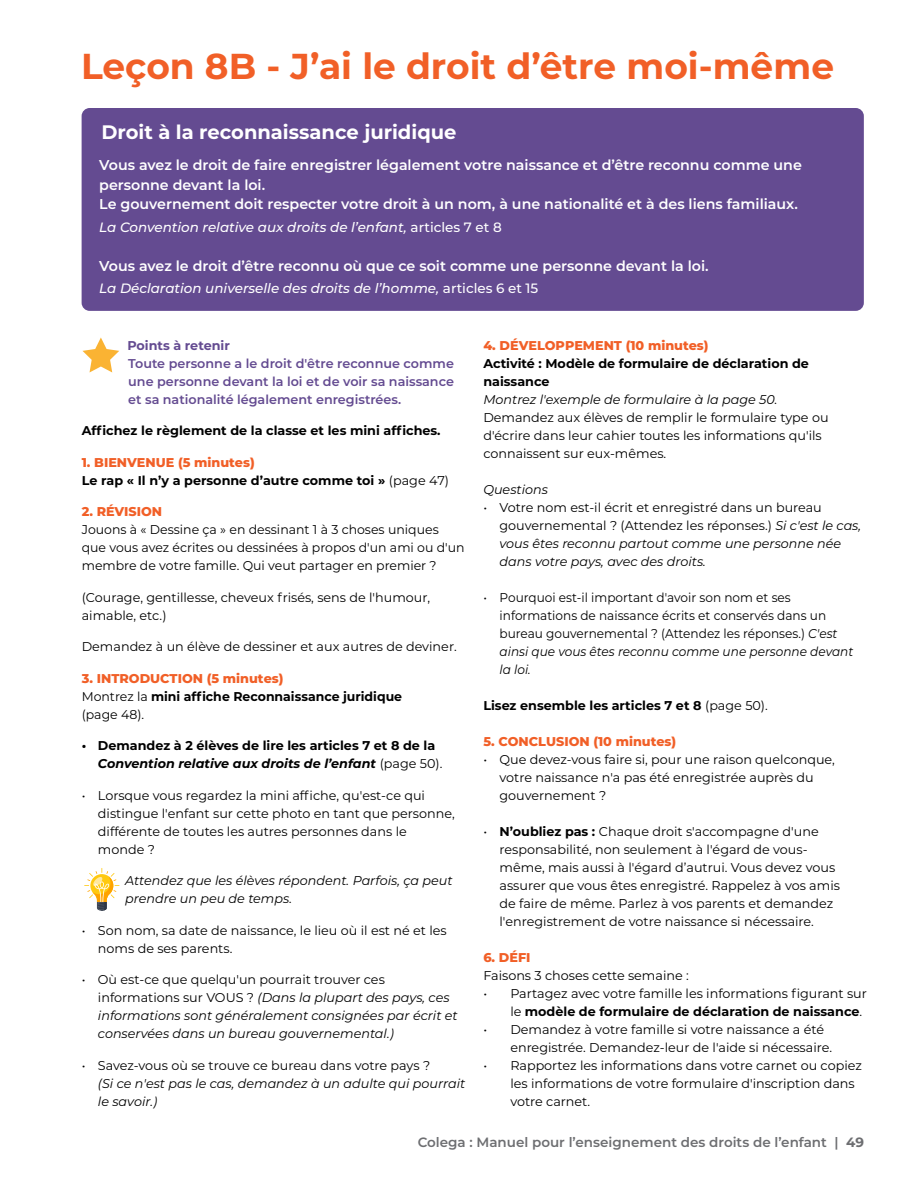
<style>
.page{position:relative;width:918px;height:1188px;background:#fff}
.page>*{position:absolute;margin:0;border:0;box-sizing:border-box;transform-origin:0 0}
.t1{font:700 36px "Montserrat";color:#f15f27}
.t2{font:700 19.5px "Montserrat";color:#fff}
.t3{font:600 14.25px/19.5px "Montserrat";color:#fff}
.t4{font:italic 500 13.5px "Montserrat";color:#fff}
.t5{font:600 13.5px "Montserrat";color:#6d6e71}
.t6{font:12.75px/18px "Montserrat";color:#000}
.t7{font:italic 12.75px/18px "Montserrat";color:#000}
.t8{font:700 12.75px/18px "Montserrat";color:#000}
.t9{font:12.75px/18px "Montserrat";color:#000;scale:.95 1}
.t10{font:600 12.75px/18px "Montserrat";color:#644b91;text-align:justify}
.t11{font:800 12.75px "Montserrat";color:#f15f27}
.t12{font:700 12.75px "Montserrat";color:#644b91}
.s1{font-style:normal}
.s2{font-weight:800;color:#f15f27}
.s3{font-weight:400}
.s4{font-style:italic}
.s5{font-weight:700}
</style>
<div class="page">
<div style="left:82px;top:108px;width:782px;height:203px;background:#644b91;border-radius:8px"></div>
<svg style="left:82px;top:338px;width:37px;height:34px"></svg>
<svg style="left:84px;top:868px;width:35px;height:43px"></svg>
<h1 class="t1" style="left:81px;top:41px;width:755px">Leçon 8B - J’ai le droit d’être moi-même</h1>
<h2 class="t2" style="left:101px;top:118px;width:357px">Droit à la reconnaissance juridique</h2>
<p class="t3" style="left:99px;top:155px;width:704px">Vous avez le droit de faire enregistrer légalement votre naissance et d’être reconnu comme une personne devant la loi.<br>Le gouvernement doit respecter votre droit à un nom, à une nationalité et à des liens familiaux.</p>
<p class="t4" style="left:99px;top:218px;width:404px">La Convention relative aux droits de l’enfant, <span class="s1">articles 7 et 8</span></p>
<p class="t3" style="left:99px;top:255px;width:611px">Vous avez le droit d’être reconnu où que ce soit comme une personne devant la loi.</p>
<p class="t4" style="left:99px;top:279px;width:441px">La Déclaration universelle des droits de l’homme, <span class="s1">articles 6 et 15</span></p>
<p class="t12" style="left:127px;top:336px;width:104px">Points à retenir</p>
<p class="t10" style="left:128px;top:354px;width:327px">Toute personne a le droit d'être reconnue comme une personne devant la loi et de voir sa naissance et sa nationalité légalement enregistrées.</p>
<p class="t8" style="left:82px;top:421px;width:360px">Affichez le règlement de la classe et les mini affiches.</p>
<p class="t8" style="left:82px;top:453px;width:369px"><span class="s2">1. BIENVENUE (5 minutes)<br></span>Le rap « Il n’y a personne d’autre comme toi » <span class="s3">(page 47)</span></p>
<p class="t11" style="left:82px;top:502px;width:82px">2. RÉVISION</p>
<p class="t6" style="left:82px;top:520px;width:384px">Jouons à « Dessine ça » en dessinant 1 à 3 choses uniques que vous avez écrites ou dessinées à propos d'un ami ou d'un membre de votre famille. Qui veut partager en premier ?</p>
<p class="t6" style="left:82px;top:588px;width:350px">(Courage, gentillesse, cheveux frisés, sens de l'humour, aimable, etc.)</p>
<p class="t6" style="left:82px;top:637px;width:376px">Demandez à un élève de dessiner et aux autres de deviner.</p>
<p class="t8" style="left:82px;top:669px;width:322px"><span class="s2">3. INTRODUCTION (5 minutes)<br></span><span class="s3">Montrez la</span> mini affiche Reconnaissance juridique <span class="s3">(page 48).</span></p>
<p class="t8" style="left:98px;top:736px;width:346px;text-indent:-16px">• Demandez à 2 élèves de lire les articles 7 et 8 de la<br><span class="s4">Convention relative aux droits de l’enfant</span> <span class="s3">(page 50).</span></p>
<p class="t6" style="left:98px;top:786px;width:358px;text-indent:-16px">• Lorsque vous regardez la mini affiche, qu'est-ce qui distingue l'enfant sur cette photo en tant que personne, différente de toutes les autres personnes dans le monde ?</p>
<p class="t7" style="left:125px;top:871px;width:329px">Attendez que les élèves répondent. Parfois, ça peut prendre un peu de temps.</p>
<p class="t6" style="left:98px;top:921px;width:350px;text-indent:-16px">• Son nom, sa date de naissance, le lieu où il est né et les noms de ses parents.</p>
<p class="t7" style="left:98px;top:970px;width:361px;text-indent:-16px"><span class="s1">• Où est-ce que quelqu'un pourrait trouver ces informations sur VOUS ?</span> (Dans la plupart des pays, ces informations sont généralement consignées par écrit et conservées dans un bureau gouvernemental.)</p>
<p class="t6" style="left:82px;top:1056px;width:350px">• Savez-vous où se trouve ce bureau dans votre pays ?</p>
<p class="t7" style="left:98px;top:1074px;width:369px">(Si ce n'est pas le cas, demandez à un adulte qui pourrait le savoir.)</p>
<p class="t11" style="left:483px;top:336px;width:227px">4. DÉVELOPPEMENT (10 minutes)</p>
<p class="t8" style="left:483px;top:354px;width:327px">Activité : Modèle de formulaire de déclaration de naissance</p>
<p class="t7" style="left:483px;top:390px;width:296px">Montrez l'exemple de formulaire à la page 50.</p>
<p class="t6" style="left:483px;top:408px;width:347px">Demandez aux élèves de remplir le formulaire type ou d'écrire dans leur cahier toutes les informations qu'ils connaissent sur eux-mêmes.</p>
<p class="t7" style="left:483px;top:480px;width:66px">Questions</p>
<p class="t7" style="left:500px;top:498px;width:363px;text-indent:-16px"><span class="s1">• Votre nom est-il écrit et enregistré dans un bureau gouvernemental ? (Attendez les réponses.)</span> Si c'est le cas, vous êtes reconnu partout comme une personne née dans votre pays, avec des droits.</p>
<p class="t9" style="left:500px;top:588px;width:374px;text-indent:-16px">• Pourquoi est-il important d'avoir son nom et ses informations de naissance écrits et conservés dans un bureau gouvernemental ? (Attendez les réponses.) <span class="s4">C'est ainsi que vous êtes reconnu comme une personne devant la loi.</span></p>
<p class="t8" style="left:483px;top:696px;width:286px">Lisez ensemble les articles 7 et 8 <span class="s3">(page 50).</span></p>
<p class="t11" style="left:483px;top:732px;width:194px">5. CONCLUSION (10 minutes)</p>
<p class="t6" style="left:500px;top:750px;width:337px;text-indent:-16px">• Que devez-vous faire si, pour une raison quelconque, votre naissance n'a pas été enregistrée auprès du gouvernement ?</p>
<p class="t6" style="left:500px;top:822px;width:342px;text-indent:-16px">• <span class="s5">N’oubliez pas :</span> Chaque droit s'accompagne d'une responsabilité, non seulement à l'égard de vous&shy;même, mais aussi à l'égard d’autrui. Vous devez vous assurer que vous êtes enregistré. Rappelez à vos amis de faire de même. Parlez à vos parents et demandez l'enregistrement de votre naissance si nécessaire.</p>
<p class="t11" style="left:483px;top:948px;width:49px">6. DÉFI</p>
<p class="t6" style="left:483px;top:966px;width:207px">Faisons 3 choses cette semaine :</p>
<p class="t6" style="left:510px;top:984px;width:358px;text-indent:-27px">• Partagez avec votre famille les informations figurant sur le <span class="s5">modèle de formulaire de déclaration de naissance</span>.</p>
<p class="t6" style="left:510px;top:1020px;width:323px;text-indent:-27px">• Demandez à votre famille si votre naissance a été enregistrée. Demandez-leur de l'aide si nécessaire.</p>
<p class="t6" style="left:510px;top:1056px;width:353px;text-indent:-27px">• Rapportez les informations dans votre carnet ou copiez les informations de votre formulaire d'inscription dans votre carnet.</p>
<p class="t5" style="left:418px;top:1133px;width:448px">Colega : Manuel pour l’enseignement des droits de l’enfant | <span class="s5">49</span></p>
</div>
